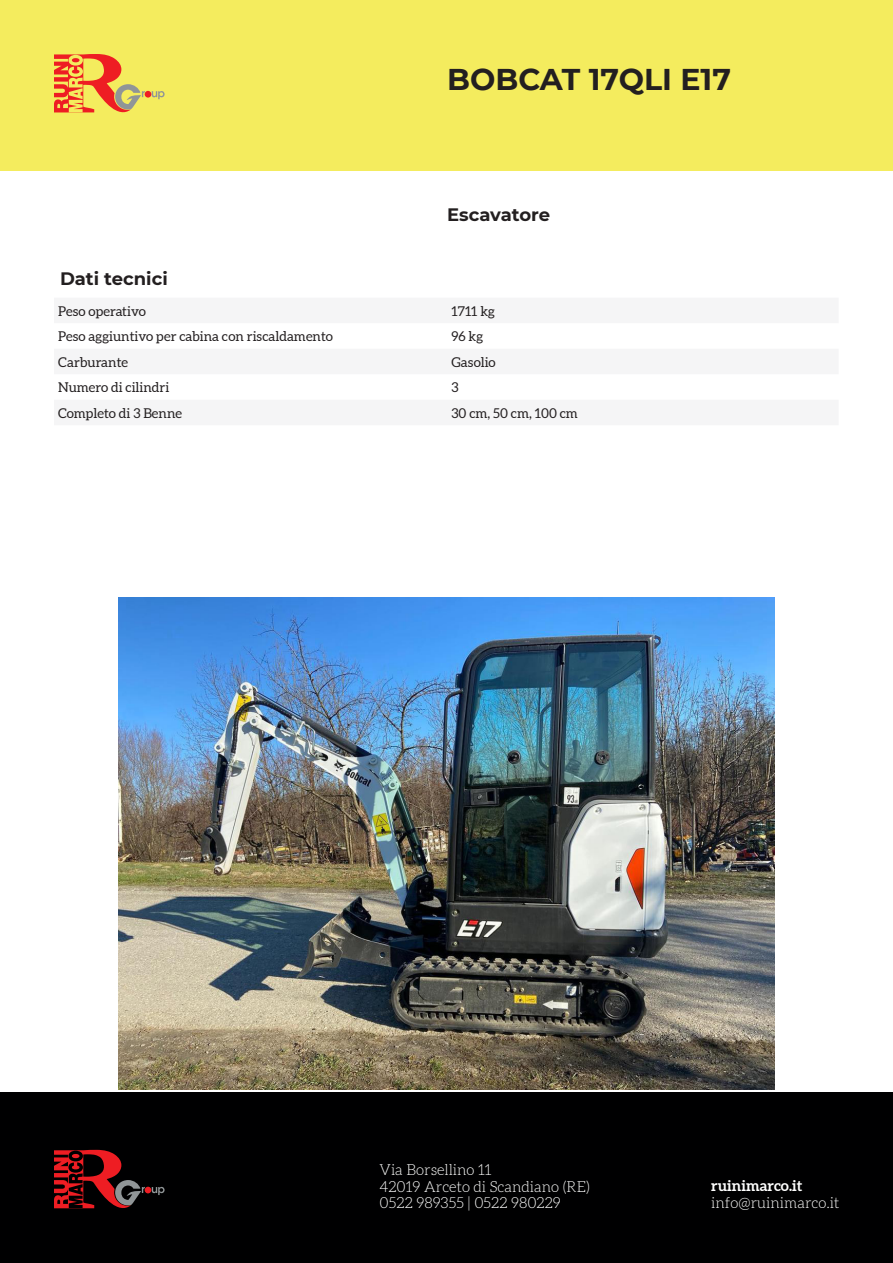
<style>
.page{position:relative;width:893px;height:1263px;background:#fff}
.page>*{position:absolute;margin:0;border:0;box-sizing:border-box;transform-origin:0 0}
.t1{font:700 30px "Montserrat";color:#231f20}
.t2{font:700 18px "Montserrat";color:#231f20}
.t3{font:300 15px/16.5px "Aleo";color:#fff}
.t4{font:700 15px "Aleo";color:#fff}
.t5{font:13.5px "Aleo";color:#231f20}
</style>
<div class="page">
<div style="left:0;top:0;width:893px;height:170px;background:#f4ec5e"></div>
<div style="left:0;top:1093px;width:893px;height:170px;background:#000001"></div>
<svg style="left:152px;top:91px;width:13px;height:8px"></svg>
<div style="left:145px;top:91px;width:6px;height:7px;background:#ee1d23;border-radius:50%"></div>
<svg style="left:54px;top:54px;width:91px;height:59px"></svg>
<svg style="left:54px;top:1150px;width:111px;height:59px"></svg>
<img style="left:119px;top:597px;width:655px;height:492px">
<p class="t1" style="left:447px;top:58px;width:285px">BOBCAT 17QLI E17</p>
<p class="t2" style="left:447px;top:202px;width:104px">Escavatore</p>
<p class="t2" style="left:60px;top:266px;width:109px">Dati tecnici</p>
<p class="t5" style="left:58px;top:303px;width:89px">Peso operativo</p>
<p class="t5" style="left:451px;top:303px;width:45px">1711 kg</p>
<p class="t5" style="left:58px;top:329px;width:276px">Peso aggiuntivo per cabina con riscaldamento</p>
<p class="t5" style="left:451px;top:329px;width:33px">96 kg</p>
<p class="t5" style="left:58px;top:354px;width:71px">Carburante</p>
<p class="t5" style="left:451px;top:354px;width:46px">Gasolio</p>
<p class="t5" style="left:58px;top:380px;width:112px">Numero di cilindri</p>
<p class="t5" style="left:451px;top:380px;width:9px">3</p>
<p class="t5" style="left:58px;top:405px;width:125px">Completo di 3 Benne</p>
<p class="t5" style="left:451px;top:405px;width:128px">30 cm, 50 cm, 100 cm</p>
<p class="t3" style="left:380px;top:1163px;width:212px">Via Borsellino 11<br>42019 Arceto di Scandiano (RE)<br>0522 989355 | 0522 980229</p>
<p class="t4" style="left:711px;top:1176px;width:93px">ruinimarco.it</p>
<p class="t3" style="left:711px;top:1195px;width:130px">info@ruinimarco.it</p>
</div>
